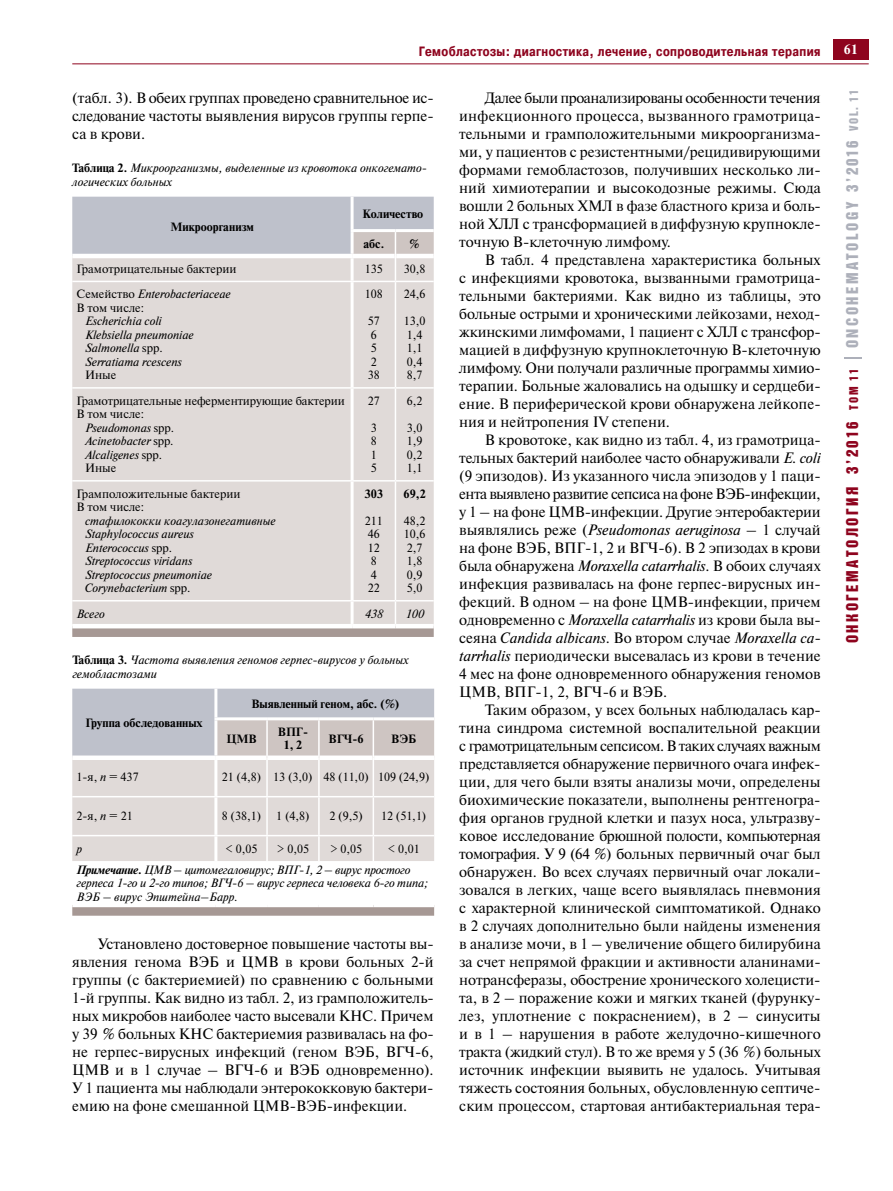
<style>
.page{position:relative;width:893px;height:1191px;background:#fff}
.page>*{position:absolute;margin:0;border:0;box-sizing:border-box;transform-origin:0 0}
.t1{font:16.5px "Bastion Kontrast Alt C";letter-spacing:.15em;color:#8e041e}
.t2{font:15px/18px "Newton C";color:#000;text-align:justify}
.t3{font:700 13.5px "Pragmatica Cond C";letter-spacing:.03em;color:#8e041e}
.t4{font:700 13.5px "Newton C";color:#fff}
.t5{font:italic 12px/13.5px "Newton C";color:#000}
.t6{font:12px/13.5px "Newton C";color:#000}
.t7{font:700 12px/13.5px "Newton C";color:#000;text-align:center}
.t8{font:italic 12px/21.1px "Newton C";letter-spacing:-.02em;color:#000}
.s1{font-size:12.3px}
.s2{color:#adb0ba}
.s3{font-size:12.3px;color:#adb0ba}
.s4{font-weight:700;font-style:normal}
.s5{font-style:italic}
.s6{font-style:normal}
.s7{font-weight:700}
</style>
<div class="page">
<hr style="left:72px;top:64px;width:797px;height:1px;background:#8e041e">
<div style="left:833px;top:39px;width:36px;height:20px;background:#8e041e"></div>
<svg style="left:845px;top:357px;width:17px;height:1px"></svg>
<div style="left:72px;top:282px;width:362px;height:318px;background:#e0dad8"></div>
<hr style="left:351px;top:388px;width:3px;height:92px;background:#fff">
<hr style="left:351px;top:481px;width:3px;height:119px;background:#fff">
<hr style="left:72px;top:480px;width:280px;height:1px;background:#fff">
<hr style="left:352px;top:480px;width:43px;height:1px;background:#fff">
<hr style="left:395px;top:480px;width:39px;height:1px;background:#fff">
<svg style="left:72px;top:197px;width:362px;height:84px;background:#ccccd1"></svg>
<hr style="left:395px;top:388px;width:1px;height:92px;background:#fff">
<hr style="left:395px;top:481px;width:1px;height:119px;background:#fff">
<svg style="left:72px;top:601px;width:362px;height:36px;background:#d6cfcd"></svg>
<hr style="left:72px;top:387px;width:280px;height:1px;background:#fff">
<hr style="left:352px;top:387px;width:43px;height:1px;background:#fff">
<hr style="left:351px;top:282px;width:3px;height:105px;background:#fff">
<hr style="left:395px;top:282px;width:1px;height:105px;background:#fff">
<hr style="left:395px;top:387px;width:39px;height:1px;background:#fff">
<svg style="left:72px;top:907px;width:362px;height:8px;background:#a89a96"></svg>
<svg style="left:72px;top:688px;width:362px;height:173px;background:#d7d3d5"></svg>
<p class="t3" style="left:419px;top:43px;width:404px">Гемобластозы: диагностика, лечение, сопроводительная терапия</p>
<p class="t4" style="left:844px;top:42px;width:15px">61</p>
<p class="t1" style="left:844px;top:643px;width:555px;rotate:-90deg">ОНКОГЕМАТОЛОГИЯ 3’2016 <span class="s1">ТОМ 11</span> <span class="s2">ONCOHEMATOLOGY 3’2016</span> <span class="s3">VOL. 11</span></p>
<p class="t2" style="left:72px;top:89px;width:363px">(табл. 3). В обеих группах проведено сравнительное ис‑ следование частоты выявления вирусов группы герпе‑ са в крови.</p>
<p class="t5" style="left:72px;top:161px;width:356px;line-height:14.4px"><span class="s4">Таблица 2.</span> Микроорганизмы, выделенные из кровотока онкогемато&shy;логических больных</p>
<p class="t7" style="left:170px;top:220px;width:85px">Микроорганизм</p>
<p class="t2" style="left:459px;top:89px;width:363px;text-indent:26px">Далее были проанализированы особенности течения инфекционного процесса, вызванного грамотрица‑ тельными и грамположительными микроорганизма‑ ми, у пациентов с резистентными/рецидивирующими формами гемобластозов, получивших несколько ли‑ ний химиотерапии и высокодозные режимы. Сюда вошли 2 больных ХМЛ в фазе бластного криза и боль‑ ной ХЛЛ с трансформацией в диффузную крупнокле‑ точную В-клеточную лимфому.</p>
<p class="t2" style="left:459px;top:251px;width:363px;text-indent:26px">В табл. 4 представлена характеристика больных с инфекциями кровотока, вызванными грамотрица‑ тельными бактериями. Как видно из таблицы, это больные острыми и хроническими лейкозами, неход‑ жкинскими лимфомами, 1 пациент с ХЛЛ с трансфор‑ мацией в диффузную крупноклеточную В-клеточную лимфому. Они получали различные программы химио‑ терапии. Больные жаловались на одышку и сердцеби‑ ение. В периферической крови обнаружена лейкопе‑ ния и нейтропения IV степени.</p>
<p class="t2" style="left:459px;top:431px;width:363px;text-indent:26px">В кровотоке, как видно из табл. 4, из грамотрица‑ тельных бактерий наиболее часто обнаруживали <span class="s5">E. coli </span>(9 эпизодов). Из указанного числа эпизодов у 1 паци‑ ента выявлено развитие сепсиса на фоне ВЭБ-инфекции, у 1 – на фоне ЦМВ-инфекции. Другие энтеробактерии выявлялись реже (<span class="s5">Pseudomonas aeruginosa</span> – 1 случай на фоне ВЭБ, ВПГ-1, 2 и ВГЧ-6). В 2 эпизодах в крови была обнаружена <span class="s5">Moraxella catarrhalis</span>. В обоих случаях инфекция развивалась на фоне герпес-вирусных ин‑ фекций. В одном – на фоне ЦМВ-инфекции, причем одновременно с <span class="s5">Moraxella catarrhalis</span> из крови была вы‑ сеяна <span class="s5">Candida albicans</span>. Во втором случае <span class="s5">Moraxella ca&shy;tarrhalis</span> периодически высевалась из крови в течение 4 мес на фоне одновременного обнаружения геномов ЦМВ, ВПГ-1, 2, ВГЧ-6 и ВЭБ.</p>
<p class="t2" style="left:459px;top:701px;width:363px;text-indent:26px">Таким образом, у всех больных наблюдалась кар‑ тина синдрома системной воспалительной реакции с грамотрицательным сепсисом. В таких случаях важным представляется обнаружение первичного очага инфек‑ ции, для чего были взяты анализы мочи, определены биохимические показатели, выполнены рентгеногра‑ фия органов грудной клетки и пазух носа, ультразву‑ ковое исследование брюшной полости, компьютерная томография. У 9 (64 %) больных первичный очаг был обнаружен. Во всех случаях первичный очаг локали‑ зовался в легких, чаще всего выявлялась пневмония с характерной клинической симптоматикой. Однако в 2 случаях дополнительно были найдены изменения в анализе мочи, в 1 – увеличение общего билирубина за счет непрямой фракции и активности аланинами‑ нотрансферазы, обострение хронического холецисти‑ та, в 2 – поражение кожи и мягких тканей (фурунку‑ лез, уплотнение с покраснением), в 2 – синуситы и в 1 – нарушения в работе желудочно-кишечного тракта (жидкий стул). В то же время у 5 (36 %) больных источник инфекции выявить не удалось. Учитывая тяжесть состояния больных, обусловленную септиче‑ ским процессом, стартовая антибактериальная тера‑</p>
<p class="t7" style="left:362px;top:207px;width:62px">Количество</p>
<p class="t7" style="left:363px;top:237px;width:22px">абс.</p>
<p class="t7" style="left:410px;top:237px;width:12px">%</p>
<p class="t6" style="left:77px;top:262px;width:161px">Грамотрицательные бактерии</p>
<p class="t6" style="left:365px;top:262px;width:19px">135</p>
<p class="t6" style="left:404px;top:262px;width:23px">30,8</p>
<p class="t6" style="left:77px;top:287px;width:156px">Семейство <span class="s5">Enterobacteriaceae<br></span>В том числе:</p>
<p class="t5" style="left:85px;top:314px;width:110px">Escherichia coli<br>Klebsiella pneumoniae<br>Salmonella <span class="s6">spp.<br></span>Serratiama rcescens</p>
<p class="t6" style="left:85px;top:368px;width:33px">Иные</p>
<p class="t6" style="left:404px;top:287px;width:23px">24,6</p>
<p class="t6" style="left:404px;top:314px;width:23px">13,0<br>1,4<br>1,1<br>0,4<br>8,7</p>
<p class="t6" style="left:365px;top:287px;width:19px">108</p>
<p class="t6" style="left:368px;top:314px;width:14px">57<br>6<br>5<br>2<br>38</p>
<p class="t6" style="left:407px;top:394px;width:17px">6,2</p>
<p class="t6" style="left:407px;top:421px;width:17px;text-align:justify">3,0<br>1,9<br>0,2<br>1,1</p>
<p class="t6" style="left:77px;top:394px;width:270px">Грамотрицательные неферментирующие бактерии</p>
<p class="t6" style="left:77px;top:407px;width:69px">В том числе:</p>
<p class="t5" style="left:85px;top:421px;width:91px">Pseudomonas <span class="s6">spp</span>.</p>
<p class="t5" style="left:85px;top:434px;width:90px">Acinetobacter <span class="s6">spp</span>.</p>
<p class="t5" style="left:85px;top:448px;width:79px">Alcaligenes <span class="s6">spp.</span></p>
<p class="t6" style="left:85px;top:461px;width:33px">Иные</p>
<p class="t6" style="left:368px;top:394px;width:14px">27</p>
<p class="t6" style="left:371px;top:421px;width:8px;text-align:justify">3<br>8<br>1<br>5</p>
<p class="t7" style="left:403px;top:487px;width:24px">69,2</p>
<p class="t6" style="left:404px;top:514px;width:23px">48,2<br>10,6<br>2,7<br>1,8<br>0,9<br>5,0</p>
<p class="t7" style="left:365px;top:487px;width:20px">303</p>
<p class="t6" style="left:365px;top:514px;width:19px">211<br>46<br>12<br>8<br>4<br>22</p>
<p class="t6" style="left:77px;top:487px;width:165px">Грамположительные бактерии<br>В том числе:</p>
<p class="t5" style="left:85px;top:514px;width:192px">стафилококки коагулазонегативные<br>Staphylococcus aureus<br>Enterococcus <span class="s6">spp.<br></span>Streptococcus viridans<br>Streptococcus pneumoniae<br>Corynebacterium <span class="s6">spp</span>.</p>
<p class="t5" style="left:77px;top:607px;width:30px">Всего</p>
<p class="t5" style="left:365px;top:607px;width:19px">438</p>
<p class="t5" style="left:406px;top:607px;width:20px">100</p>
<p class="t5" style="left:72px;top:653px;width:338px;line-height:14.4px"><span class="s4">Таблица 3.</span> Частота выявления геномов герпес-вирусов у больных гемобластозами</p>
<p class="t7" style="left:251px;top:697px;width:149px">Выявленный геном, абс. (%)</p>
<p class="t7" style="left:226px;top:731px;width:32px">ЦМВ</p>
<p class="t7" style="left:278px;top:725px;width:32px">ВПГ-<br>1, 2</p>
<p class="t7" style="left:329px;top:731px;width:37px">ВГЧ-6</p>
<p class="t7" style="left:391px;top:731px;width:27px">ВЭБ</p>
<p class="t7" style="left:85px;top:716px;width:119px">Группа обследованных</p>
<p class="t6" style="left:77px;top:770px;width:64px">1-я, <span class="s5">n</span> = 437</p>
<p class="t6" style="left:222px;top:770px;width:209px">21 (4,8) 13 (3,0) 48 (11,0) 109 (24,9)</p>
<p class="t6" style="left:77px;top:809px;width:58px">2-я, <span class="s5">n</span> = 21</p>
<p class="t6" style="left:222px;top:809px;width:41px">8 (38,1)</p>
<p class="t6" style="left:276px;top:809px;width:35px">1 (4,8)</p>
<p class="t6" style="left:329px;top:809px;width:35px">2 (9,5)</p>
<p class="t6" style="left:381px;top:809px;width:47px">12 (51,1)</p>
<p class="t5" style="left:77px;top:841px;width:7px">p</p>
<p class="t6" style="left:225px;top:841px;width:34px">&lt; 0,05</p>
<p class="t6" style="left:277px;top:841px;width:34px">&gt; 0,05</p>
<p class="t6" style="left:330px;top:841px;width:34px">&gt; 0,05</p>
<p class="t8" style="left:77px;top:838px;width:345px;text-indent:311px"><span class="s6">&lt; 0,01<br></span><span class="s7">Примечание</span><span class="s4">.</span> ЦМВ – цитомегаловирус; ВПГ-1, 2 – вирус простого</p>
<p class="t5" style="left:77px;top:876px;width:353px">герпеса 1-го и 2-го типов; ВГЧ-6 – вирус герпеса человека 6-го типа;<br>ВЭБ – вирус Эпштейна–Барр.</p>
<p class="t2" style="left:72px;top:935px;width:363px;text-indent:26px">Установлено достоверное повышение частоты вы‑ явления генома ВЭБ и ЦМВ в крови больных 2-й группы (с бактериемией) по сравнению с больными 1-й группы. Как видно из табл. 2, из грамположитель‑ ных микробов наиболее часто высевали КНС. Причем у 39 % больных КНС бактериемия развивалась на фо‑ не герпес-вирусных инфекций (геном ВЭБ, ВГЧ-6, ЦМВ и в 1 случае – ВГЧ-6 и ВЭБ одновременно).<br>У 1 пациента мы наблюдали энтерококковую бактери‑ емию на фоне смешанной ЦМВ-ВЭБ-инфекции.</p>
</div>
